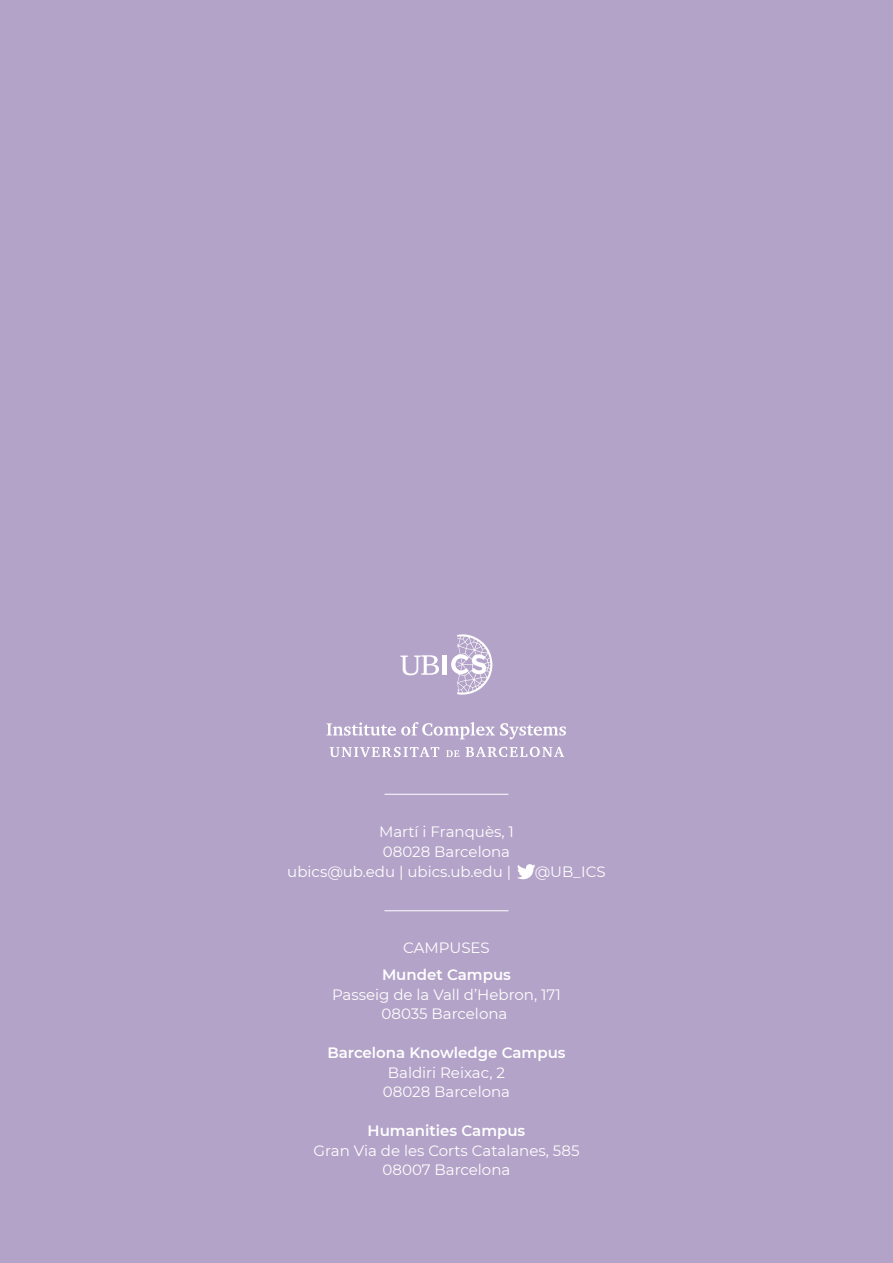
<style>
.page{position:relative;width:893px;height:1263px;background:#b3a3c8}
.page>*{position:absolute;margin:0;border:0;box-sizing:border-box;transform-origin:0 0}
.t1{font:28.95px "Charter ITC";color:#fff;scale:1.07 1}
.t2{font:15px/19.5px "Montserrat";color:#fff;text-align:center}
.t3{font:600 15px/27px "Montserrat";color:#fff;text-align:center}
.s1{font-weight:400}
.s2{font-weight:600}
</style>
<div class="page">
<hr style="left:385px;top:910px;width:123px;height:1px;background:#fff">
<hr style="left:385px;top:794px;width:123px;height:1px;background:#fff">
<svg style="left:517px;top:864px;width:18px;height:16px"></svg>
<hr style="left:443px;top:655px;width:4px;height:19px;background:#fff">
<svg style="left:451px;top:634px;width:41px;height:61px"></svg>
<svg style="left:327px;top:722px;width:239px;height:17px"></svg>
<svg style="left:330px;top:747px;width:109px;height:10px"></svg>
<svg style="left:446px;top:750px;width:13px;height:7px"></svg>
<svg style="left:466px;top:747px;width:98px;height:10px"></svg>
<svg style="left:421px;top:655px;width:18px;height:20px"></svg>
<h1 class="t1" style="left:400px;top:647px;width:22px">U</h1>
<p class="t2" style="left:287px;top:822px;width:228px;text-align:right">Martí i Franquès, 1<br>08028 Barcelona ubics@ub.edu | ubics.ub.edu |</p>
<p class="t2" style="left:535px;top:861px;width:72px">@UB_ICS</p>
<p class="t3" style="left:382px;top:933px;width:130px"><span class="s1">CAMPUSES<br></span>Mundet Campus</p>
<p class="t2" style="left:332px;top:984px;width:230px">Passeig de la Vall d’Hebron, 171<br>08035 Barcelona</p>
<p class="t2" style="left:327px;top:1042px;width:240px"><span class="s2">Barcelona Knowledge Campus<br></span>Baldiri Reixac, 2<br>08028 Barcelona</p>
<p class="t2" style="left:313px;top:1120px;width:267px"><span class="s2">Humanities Campus<br></span>Gran Via de les Corts Catalanes, 585<br>08007 Barcelona</p>
</div>
